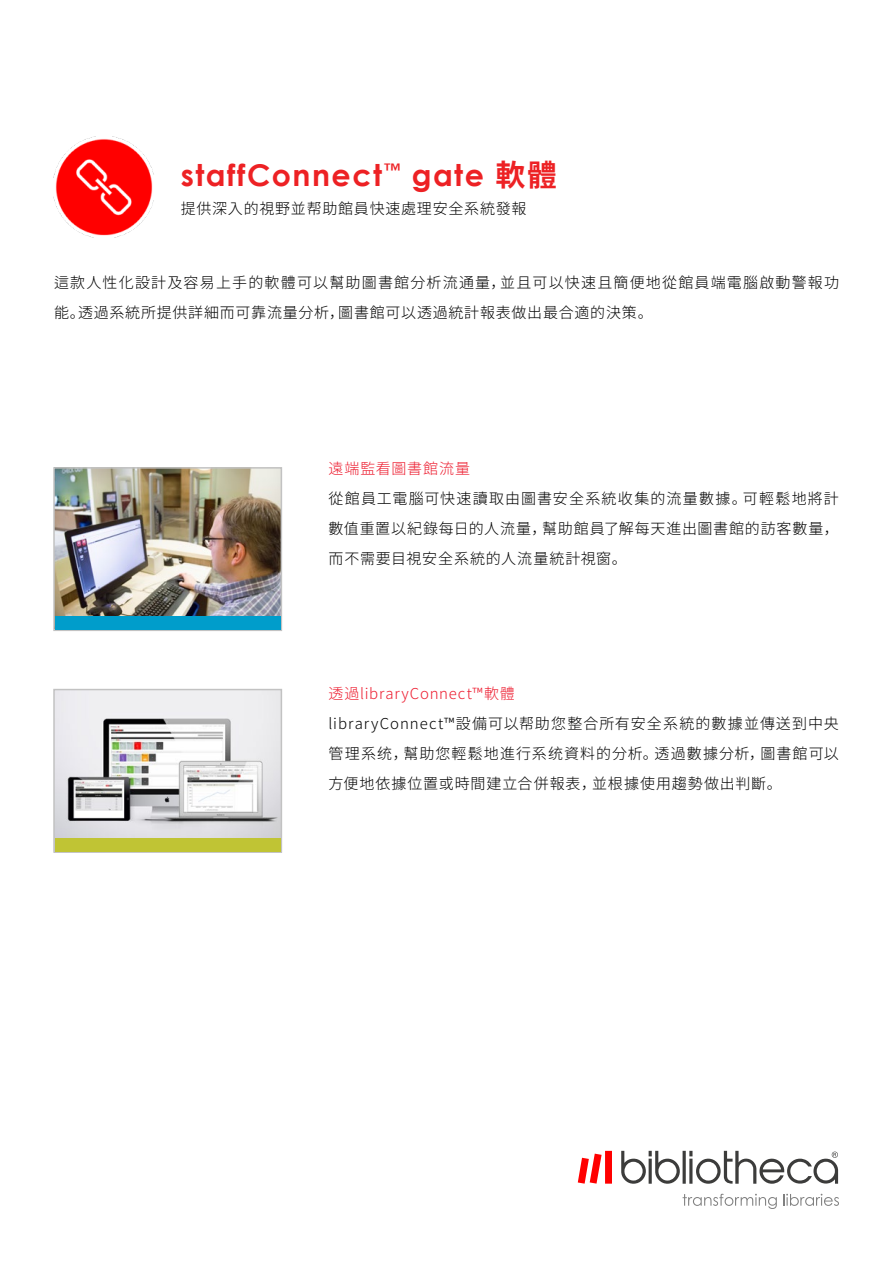
<style>
.page{position:relative;width:893px;height:1263px;background:#fff}
.page>*{position:absolute;margin:0;border:0;box-sizing:border-box;transform-origin:0 0}
.t1{font:700 30px "Century Gothic";letter-spacing:.05em;color:#ed2124}
.t2{font:300 15px/30px "Source Han Sans";letter-spacing:.055em;color:#000;text-align:justify}
.t3{font:300 15px/30px "Source Han Sans";letter-spacing:.08em;color:#000}
.t4{font:300 15px "Source Han Sans";letter-spacing:.05em;color:#ed1c2f}
.s1{font-family:"Source Han Sans"}
</style>
<div class="page">
<img style="left:56px;top:470px;width:223px;height:146px">
<div style="left:53px;top:467px;width:229px;height:164px;border:2px solid #c2c2c2"></div>
<div style="left:55px;top:616px;width:226px;height:14px;background:#009dcb"></div>
<img style="left:56px;top:692px;width:223px;height:146px">
<div style="left:53px;top:689px;width:229px;height:164px;border:2px solid #c2c2c2"></div>
<div style="left:55px;top:838px;width:226px;height:13px;background:#c0c434"></div>
<svg style="left:683px;top:1194px;width:94px;height:15px"></svg>
<svg style="left:783px;top:1194px;width:56px;height:12px"></svg>
<svg style="left:621px;top:1151px;width:59px;height:33px"></svg>
<hr style="left:683px;top:1151px;width:3px;height:33px;background:#3c3c3b">
<svg style="left:689px;top:1151px;width:149px;height:33px"></svg>
<svg style="left:578px;top:1151px;width:34px;height:33px"></svg>
<img style="left:53px;top:136px;width:101px;height:101px">
<h1 class="t1" style="left:181px;top:152px;width:378px">staffConnect<sup>™</sup> gate <span class="s1">軟體</span></h1>
<p class="t2" style="left:181px;top:194px;width:347px">提供深入的視野並帮助館員快速處理安全系統發報</p>
<p class="t3" style="left:54px;top:268px;width:787px">這款人性化設計及容易上手的軟體可以幫助圖書館分析流通量，並且可以快速且簡便地從館員端電腦啟動警報功能。透過系統所提供詳細而可靠流量分析，圖書館可以透過統計報表做出最合適的決策。</p>
<p class="t4" style="left:328px;top:460px;width:143px">遠端監看圖書館流量</p>
<p class="t2" style="left:328px;top:484px;width:512px">從館員工電腦可快速讀取由圖書安全系統收集的流量數據。可輕鬆地將計數值重置以紀錄每日的人流量，幫助館員了解每天進出圖書館的訪客數量，而不需要目視安全系統的人流量統計視窗。</p>
<p class="t4" style="left:328px;top:685px;width:188px">透過libraryConnect™軟體</p>
<p class="t2" style="left:328px;top:709px;width:512px">libraryConnect™設備可以帮助您整合所有安全系統的數據並傳送到中央管理系统，幫助您輕鬆地進行系统資料的分析。透過數據分析，圖書館可以方便地依據位置或時間建立合併報表，並根據使用趨勢做出判斷。</p>
</div>
